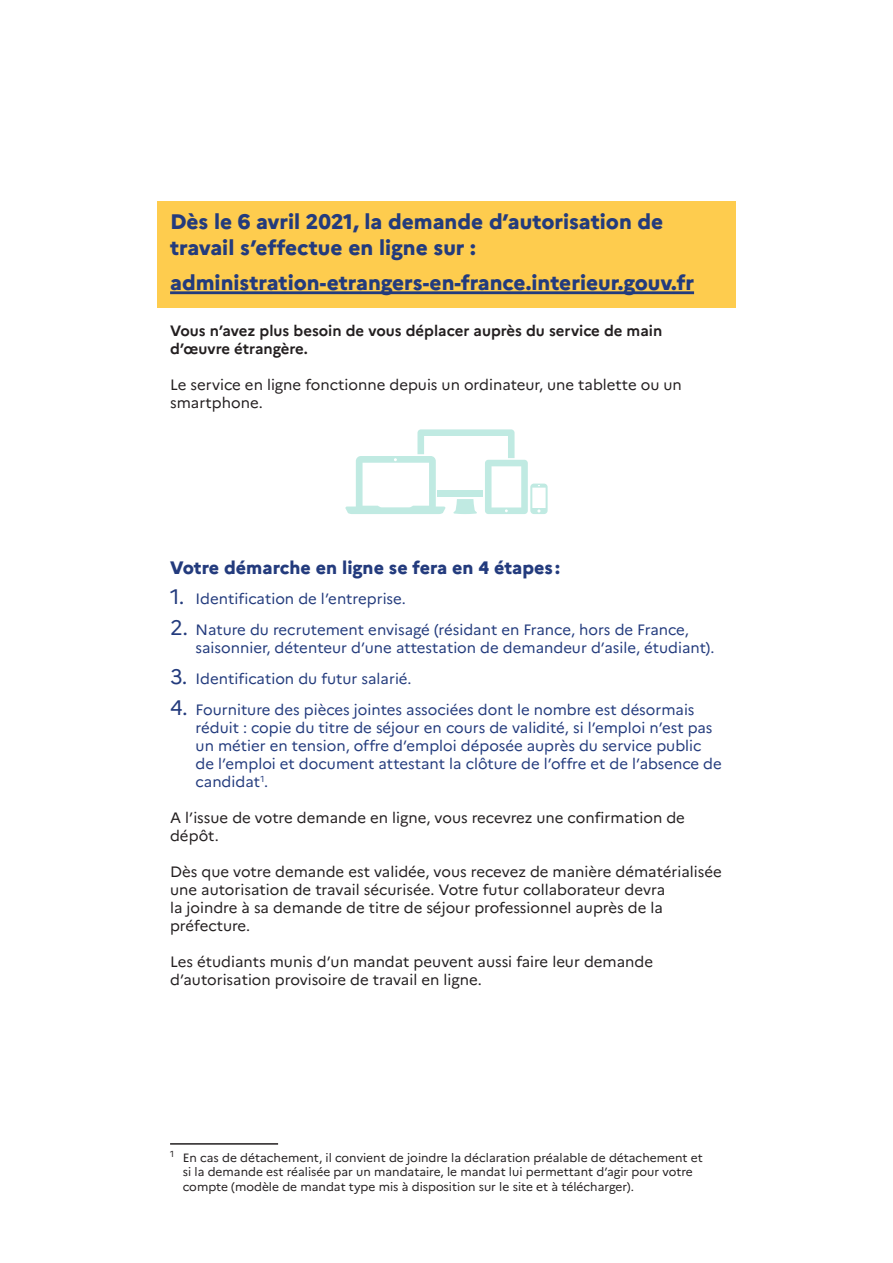
<style>
.page{position:relative;width:893px;height:1263px;background:#fff}
.page>*{position:absolute;margin:0;border:0;box-sizing:border-box;transform-origin:0 0}
.Fond_jaune{font:800 21px/25.2px "Marianne";color:#233b7d}
.t1{font:800 18px "Marianne";color:#233b7d}
.t2{font:15px/18px "Marianne";color:#233b7d}
.t3{font:15px/18px "Marianne";color:#231f20}
.t4{font:700 15px/18px "Marianne";color:#231f20}
.note_bas_page{font:12px/14.4px "Marianne";color:#231f20}
.s1{font-size:21px}
</style>
<div class="page">
<div style="left:157px;top:201px;width:579px;height:72px;background:#fecc4e"></div>
<div style="left:157px;top:261px;width:579px;height:47px;background:#fecc4e"></div>
<hr style="left:170px;top:291px;width:524px;height:3px;background:#233b7d">
<svg style="left:345px;top:429px;width:203px;height:85px"></svg>
<div style="left:438px;top:490px;width:45px;height:6px;background:#c0eae2"></div>
<hr style="left:170px;top:1143px;width:108px;height:2px;background:#231f20">
<p class="Fond_jaune" style="left:170px;top:209px;width:495px">Dès le 6 avril 2021, la demande d’autorisation de travail s’effectue en ligne sur :</p>
<p class="Fond_jaune" style="left:170px;top:270px;width:525px">administration-etrangers-en-france.interieur.gouv.fr</p>
<p class="t4" style="left:170px;top:322px;width:494px">Vous n’avez plus besoin de vous déplacer auprès du service de main d’œuvre étrangère.</p>
<p class="t3" style="left:170px;top:376px;width:513px">Le service en ligne fonctionne depuis un ordinateur, une tablette ou un smartphone.</p>
<p class="t1" style="left:170px;top:556px;width:391px">Votre démarche en ligne se fera en 4 étapes :</p>
<p class="t2" style="left:170px;top:590px;width:237px"><span class="s1">1.</span> Identification de l’entreprise.</p>
<p class="t2" style="left:196px;top:621px;width:520px;text-indent:-26px"><span class="s1">2.</span> Nature du recrutement envisagé (résidant en France, hors de France, saisonnier, détenteur d’une attestation de demandeur d’asile, étudiant).</p>
<p class="t2" style="left:170px;top:669px;width:243px"><span class="s1">3.</span> Identification du futur salarié.</p>
<p class="t2" style="left:196px;top:700px;width:528px;text-indent:-26px"><span class="s1">4.</span> Fourniture des pièces jointes associées dont le nombre est désormais réduit : copie du titre de séjour en cours de validité, si l’emploi n’est pas un métier en tension, offre d’emploi déposée auprès du service public de l’emploi et document attestant la clôture de l’offre et de l’absence de candidat<sup>1</sup>.</p>
<p class="t3" style="left:170px;top:808px;width:516px">A l’issue de votre demande en ligne, vous recevrez une confirmation de dépôt.</p>
<p class="t3" style="left:170px;top:862px;width:553px">Dès que votre demande est validée, vous recevez de manière dématérialisée une autorisation de travail sécurisée. Votre futur collaborateur devra<br>la joindre à sa demande de titre de séjour professionnel auprès de la préfecture.</p>
<p class="t3" style="left:170px;top:952px;width:485px">Les étudiants munis d’un mandat peuvent aussi faire leur demande d’autorisation provisoire de travail en ligne.</p>
<p class="note_bas_page" style="left:183px;top:1150px;width:521px;text-indent:-13px"><sup>1</sup> En cas de détachement, il convient de joindre la déclaration préalable de détachement et si la demande est réalisée par un mandataire, le mandat lui permettant d’agir pour votre compte (modèle de mandat type mis à disposition sur le site et à télécharger).</p>
</div>
